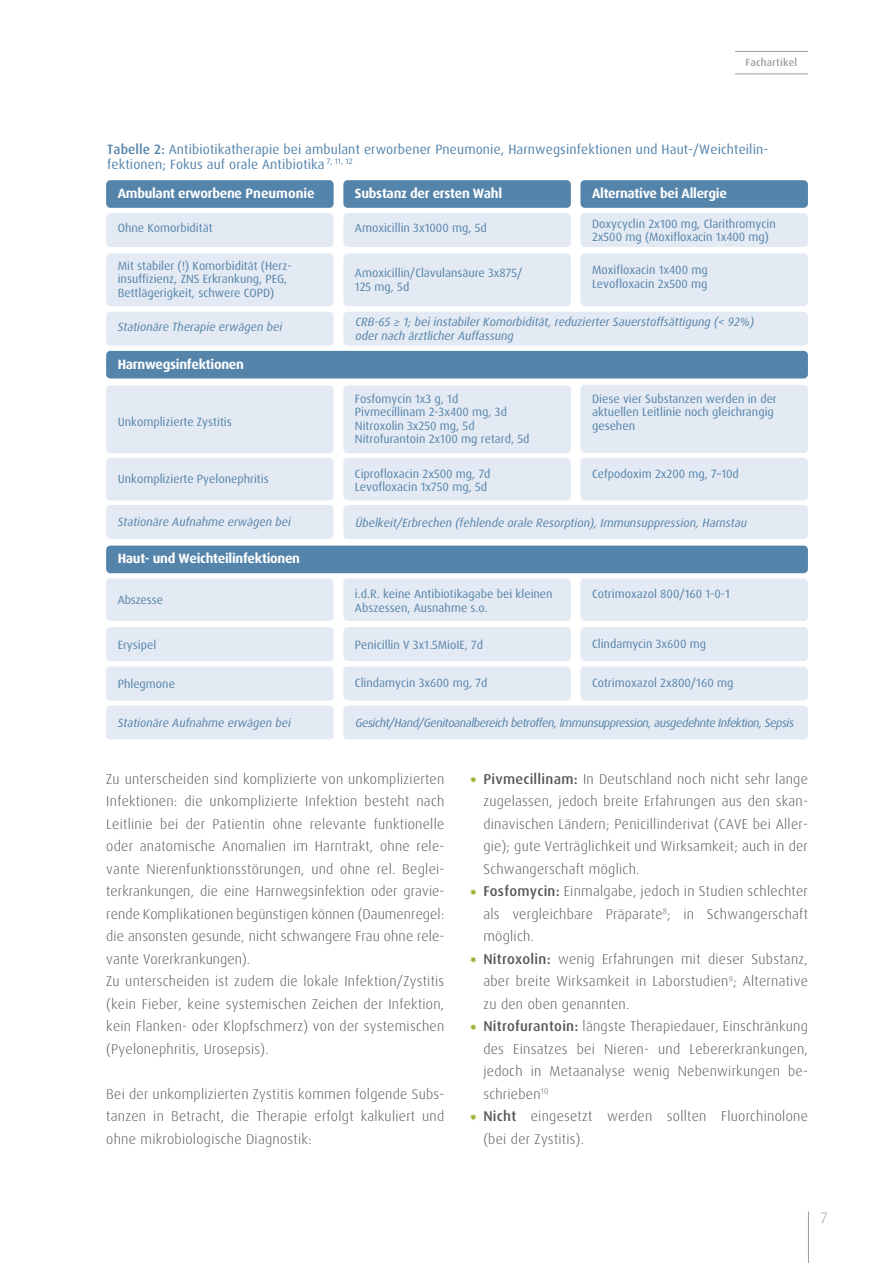
<style>
.page{position:relative;width:893px;height:1263px;background:#fff}
.page>*{position:absolute;margin:0;border:0;box-sizing:border-box;transform-origin:0 0}
.t1{font:300 15px "Dax Pro";color:#9d9d9c}
.t2{font:300 14.25px/22.5px "Dax Pro";letter-spacing:.02em;color:#575756}
.t3{font:13.5px/15px "Dax Pro";letter-spacing:.01em;color:#5584ab}
.t4{font:700 13.5px "Dax Pro";letter-spacing:-.02em;color:#fff}
.t5{font:12px/13.5px "Dax Pro";color:#5584ab}
.t6{font:italic 12px/13.5px "Dax Pro";color:#5584ab}
.t7{font:italic 12px "Dax Pro";letter-spacing:-.035em;color:#5584ab}
.t8{font:500 10.5px "Dax Pro";letter-spacing:.02em;color:#9d9d9c}
.s1{font-weight:500}
</style>
<div class="page">
<hr style="left:808px;top:1211px;width:1px;height:52px;background:#9d9d9c">
<div style="left:106px;top:705px;width:228px;height:34px;background:#e4eaf3;border-radius:4px"></div>
<svg style="left:470px;top:776px;width:7px;height:7px"></svg>
<svg style="left:470px;top:889px;width:7px;height:6px"></svg>
<svg style="left:470px;top:956px;width:7px;height:7px"></svg>
<svg style="left:470px;top:1024px;width:7px;height:6px"></svg>
<svg style="left:470px;top:1114px;width:7px;height:6px"></svg>
<div style="left:106px;top:312px;width:228px;height:34px;background:#e4eaf3;border-radius:4px"></div>
<div style="left:106px;top:253px;width:228px;height:53px;background:#e4eaf3;border-radius:4px"></div>
<div style="left:106px;top:180px;width:228px;height:28px;background:#5584ab;border-radius:4px"></div>
<div style="left:106px;top:213px;width:228px;height:34px;background:#e4eaf3;border-radius:4px"></div>
<hr style="left:735px;top:74px;width:73px;height:1px;background:#9d9d9c">
<hr style="left:735px;top:51px;width:73px;height:1px;background:#9d9d9c">
<div style="left:106px;top:505px;width:228px;height:34px;background:#e4eaf3;border-radius:4px"></div>
<div style="left:106px;top:458px;width:228px;height:42px;background:#e4eaf3;border-radius:4px"></div>
<div style="left:106px;top:351px;width:702px;height:27px;background:#5584ab;border-radius:4px"></div>
<div style="left:106px;top:385px;width:228px;height:68px;background:#e4eaf3;border-radius:4px"></div>
<div style="left:106px;top:666px;width:228px;height:34px;background:#e4eaf3;border-radius:4px"></div>
<div style="left:106px;top:627px;width:228px;height:34px;background:#e4eaf3;border-radius:4px"></div>
<div style="left:106px;top:546px;width:702px;height:27px;background:#5584ab;border-radius:4px"></div>
<div style="left:106px;top:578px;width:228px;height:43px;background:#e4eaf3;border-radius:4px"></div>
<div style="left:343px;top:312px;width:465px;height:34px;background:#e4eaf3;border-radius:4px"></div>
<div style="left:343px;top:253px;width:228px;height:53px;background:#e4eaf3;border-radius:4px"></div>
<div style="left:343px;top:180px;width:228px;height:28px;background:#5584ab;border-radius:4px"></div>
<div style="left:343px;top:213px;width:228px;height:34px;background:#e4eaf3;border-radius:4px"></div>
<div style="left:343px;top:458px;width:228px;height:42px;background:#e4eaf3;border-radius:4px"></div>
<div style="left:343px;top:385px;width:228px;height:68px;background:#e4eaf3;border-radius:4px"></div>
<div style="left:343px;top:666px;width:228px;height:34px;background:#e4eaf3;border-radius:4px"></div>
<div style="left:343px;top:627px;width:228px;height:34px;background:#e4eaf3;border-radius:4px"></div>
<div style="left:343px;top:578px;width:228px;height:43px;background:#e4eaf3;border-radius:4px"></div>
<div style="left:580px;top:253px;width:228px;height:53px;background:#e4eaf3;border-radius:4px"></div>
<div style="left:580px;top:180px;width:228px;height:28px;background:#5584ab;border-radius:4px"></div>
<div style="left:580px;top:213px;width:228px;height:34px;background:#e4eaf3;border-radius:4px"></div>
<div style="left:580px;top:458px;width:228px;height:42px;background:#e4eaf3;border-radius:4px"></div>
<div style="left:580px;top:385px;width:228px;height:68px;background:#e4eaf3;border-radius:4px"></div>
<div style="left:580px;top:666px;width:228px;height:34px;background:#e4eaf3;border-radius:4px"></div>
<div style="left:580px;top:627px;width:228px;height:34px;background:#e4eaf3;border-radius:4px"></div>
<div style="left:580px;top:578px;width:228px;height:43px;background:#e4eaf3;border-radius:4px"></div>
<div style="left:343px;top:505px;width:465px;height:34px;background:#e4eaf3;border-radius:4px"></div>
<div style="left:343px;top:705px;width:465px;height:34px;background:#e4eaf3;border-radius:4px"></div>
<p class="t8" style="left:746px;top:56px;width:53px">Fachartikel</p>
<p class="t3" style="left:107px;top:142px;width:662px"><span class="s1">Tabelle 2:</span> Antibiotikatherapie bei ambulant erworbener Pneumonie, Harnwegsinfektionen und Haut-/Weichteilin&shy;fektionen; Fokus auf orale Antibiotika <sup>7,</sup> <sup>11,</sup> <sup>12</sup></p>
<p class="t4" style="left:118px;top:184px;width:199px">Ambulant erworbene Pneumonie</p>
<p class="t5" style="left:118px;top:222px;width:96px">Ohne Komorbidität</p>
<p class="t5" style="left:118px;top:259px;width:174px">Mit stabiler (!) Komorbidität (Herz&shy;insuffizienz, ZNS Erkrankung, PEG,<br>Bettlägerigkeit, schwere COPD)</p>
<p class="t6" style="left:118px;top:321px;width:166px">Stationäre Therapie erwägen bei</p>
<p class="t4" style="left:355px;top:184px;width:149px">Substanz der ersten Wahl</p>
<p class="t5" style="left:355px;top:222px;width:133px">Amoxicillin 3x1000 mg, 5d</p>
<p class="t5" style="left:355px;top:267px;width:169px">Amoxicillin/Clavulansäure 3x875/<br>125 mg, 5d</p>
<p class="t4" style="left:592px;top:184px;width:136px">Alternative bei Allergie</p>
<p class="t5" style="left:592px;top:217px;width:185px">Doxycyclin 2x100 mg, Clarithromycin<br>2x500 mg (Moxifloxacin 1x400 mg)</p>
<p class="t5" style="left:592px;top:264px;width:117px">Moxifloxacin 1x400 mg<br>Levofloxacin 2x500 mg</p>
<p class="t6" style="left:355px;top:315px;width:400px">CRB-65 ≥ 1; bei instabiler Komorbidität, reduzierter Sauerstoffsättigung (&lt; 92%) oder nach ärztlicher Auffassung</p>
<p class="t4" style="left:118px;top:355px;width:128px">Harnwegsinfektionen</p>
<p class="t5" style="left:118px;top:415px;width:116px">Unkomplizierte Zystitis</p>
<p class="t5" style="left:118px;top:472px;width:152px">Unkomplizierte Pyelonephritis</p>
<p class="t6" style="left:118px;top:515px;width:175px">Stationäre Aufnahme erwägen bei</p>
<p class="t4" style="left:118px;top:550px;width:184px">Haut- und Weichteilinfektionen</p>
<p class="t5" style="left:118px;top:593px;width:47px">Abszesse</p>
<p class="t5" style="left:118px;top:638px;width:40px">Erysipel</p>
<p class="t5" style="left:118px;top:677px;width:59px">Phlegmone</p>
<p class="t6" style="left:118px;top:716px;width:175px">Stationäre Aufnahme erwägen bei</p>
<p class="t5" style="left:355px;top:392px;width:176px">Fosfomycin 1x3 g, 1d<br>Pivmecillinam 2-3x400 mg, 3d<br>Nitroxolin 3x250 mg, 5d<br>Nitrofurantoin 2x100 mg retard, 5d</p>
<p class="t5" style="left:355px;top:467px;width:137px">Ciprofloxacin 2x500 mg, 7d<br>Levofloxacin 1x750 mg, 5d</p>
<p class="t5" style="left:592px;top:392px;width:186px">Diese vier Substanzen werden in der aktuellen Leitlinie noch gleichrangig gesehen</p>
<p class="t5" style="left:592px;top:467px;width:148px">Cefpodoxim 2x200 mg, 7–10d</p>
<p class="t6" style="left:355px;top:516px;width:393px">Übelkeit/Erbrechen (fehlende orale Resorption), Immunsuppression, Harnstau</p>
<p class="t5" style="left:355px;top:587px;width:199px">i.d.R. keine Antibiotikagabe bei kleinen<br>Abszessen, Ausnahme s.o.</p>
<p class="t5" style="left:355px;top:638px;width:130px">Penicillin V 3x1.5MioIE, 7d</p>
<p class="t5" style="left:355px;top:676px;width:134px">Clindamycin 3x600 mg, 7d</p>
<p class="t5" style="left:592px;top:587px;width:139px">Cotrimoxazol 800/160 1-0-1</p>
<p class="t5" style="left:592px;top:637px;width:116px">Clindamycin 3x600 mg</p>
<p class="t5" style="left:592px;top:676px;width:143px">Cotrimoxazol 2x800/160 mg</p>
<p class="t7" style="left:355px;top:715px;width:440px">Gesicht/Hand/Genitoanalbereich betroffen, Immunsuppression, ausgedehnte Infektion, Sepsis</p>
<p class="t2" style="left:106px;top:768px;width:340px">Zu unterscheiden sind komplizierte von unkomplizierten Infektionen: die unkomplizierte Infektion besteht nach Leitlinie bei der Patientin ohne relevante funktionelle oder anatomische Anomalien im Harntrakt, ohne rele&shy;vante Nierenfunktionsstörungen, und ohne rel. Beglei&shy;terkrankungen, die eine Harnwegsinfektion oder gravie&shy;rende Komplikationen begünstigen können (Daumenregel: die ansonsten gesunde, nicht schwangere Frau ohne rele&shy;vante Vorerkrankungen).<br>Zu unterscheiden ist zudem die lokale Infektion/Zystitis (kein Fieber, keine systemischen Zeichen der Infektion, kein Flanken- oder Klopfschmerz) von der systemischen (Pyelonephritis, Urosepsis).</p>
<p class="t2" style="left:106px;top:1083px;width:340px;text-align:justify">Bei der unkomplizierten Zystitis kommen folgende Subs&shy;tanzen in Betracht, die Therapie erfolgt kalkuliert und ohne mikrobiologische Diagnostik:</p>
<p class="t2" style="left:483px;top:768px;width:326px"><span class="s1">Pivmecillinam:</span> In Deutschland noch nicht sehr lange zugelassen, jedoch breite Erfahrungen aus den skan&shy;dinavischen Ländern; Penicillinderivat (CAVE bei Aller&shy;gie); gute Verträglichkeit und Wirksamkeit; auch in der Schwangerschaft möglich.<br><span class="s1">Fosfomycin:</span> Einmalgabe, jedoch in Studien schlechter als vergleichbare Präparate<sup>8</sup>; in Schwangerschaft möglich.<br><span class="s1">Nitroxolin:</span> wenig Erfahrungen mit dieser Substanz, aber breite Wirksamkeit in Laborstudien<sup>9</sup>; Alternative zu den oben genannten.<br><span class="s1">Nitrofurantoin:</span> längste Therapiedauer, Einschränkung des Einsatzes bei Nieren- und Lebererkrankungen, jedoch in Metaanalyse wenig Nebenwirkungen be&shy;schrieben<sup>10<br></sup><span class="s1">Nicht</span> eingesetzt werden sollten Fluorchinolone (bei der Zystitis).</p>
<p class="t1" style="left:821px;top:1208px;width:8px">7</p>
</div>
